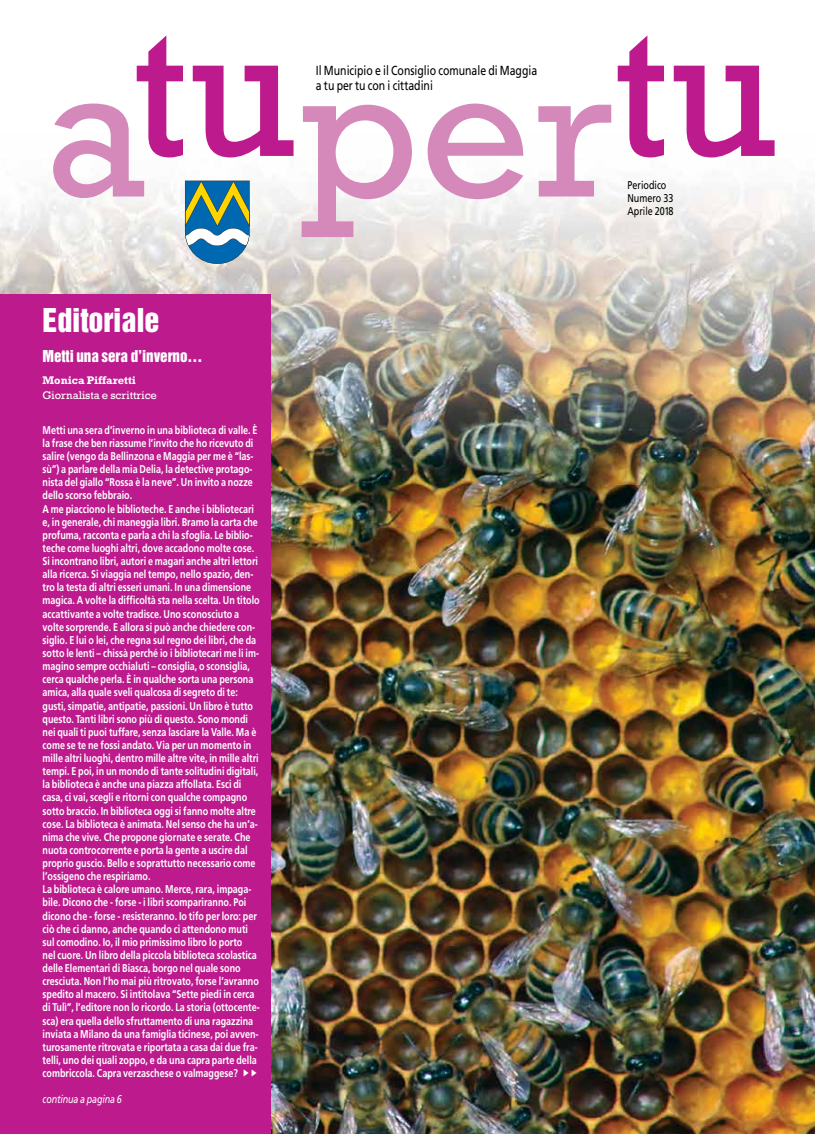
<style>
.page{position:relative;width:815px;height:1134px;background:#fff}
.page>*{position:absolute;margin:0;border:0;box-sizing:border-box;transform-origin:0 0}
.t1{font:30px "Helvetica Inserat LT Std";letter-spacing:-.005em;color:#fff}
.t2{font:15px "Helvetica Inserat LT Std";letter-spacing:-.005em;color:#fff}
.t3{font:13.12px/15px "Frutiger LT Std";color:#000;scale:.8 1}
.t4{font:700 11.25px/13.1px "Frutiger LT Std";color:#fff;scale:.8 1}
.t5{font:11.25px/13.1px "Frutiger LT Std";color:#000;scale:.8 1}
.t6{font:11.25px "Rockwell Std";color:#fff}
.t7{font:italic 11.25px "Frutiger LT Std";letter-spacing:-.015em;color:#fff;scale:.8 1}
.t8{font:700 11.25px "Rockwell Std";color:#fff}
</style>
<div class="page">
<img style="left:0;top:146px;width:815px;height:988px">
<div style="left:0;top:294px;width:270px;height:840px;background:#bd1a8d"></div>
<svg style="left:302px;top:105px;width:110px;height:132px"></svg>
<svg style="left:428px;top:104px;width:95px;height:95px"></svg>
<svg style="left:538px;top:105px;width:73px;height:91px"></svg>
<svg style="left:618px;top:35px;width:46px;height:122px"></svg>
<svg style="left:674px;top:66px;width:101px;height:91px"></svg>
<svg style="left:53px;top:35px;width:241px;height:229px"></svg>
<p class="t3" style="left:316px;top:63px;width:278px">Il Municipio e il Consiglio comunale di Maggia a tu per tu con i cittadini</p>
<h1 class="t1" style="left:43px;top:302px;width:118px">Editoriale</h1>
<h2 class="t2" style="left:43px;top:347px;width:161px">Metti una sera d’inverno…</h2>
<p class="t8" style="left:43px;top:374px;width:95px">Monica Piffaretti</p>
<p class="t6" style="left:43px;top:389px;width:116px">Giornalista e scrittrice</p>
<p class="t4" style="left:43px;top:423px;width:273px">Metti una sera d’inverno in una biblioteca di valle. È la frase che ben riassume l’invito che ho ricevuto di salire (vengo da Bellinzona e Maggia per me è “las&shy;sù”) a parlare della mia Delia, la detective protago&shy;nista del giallo “Rossa è la neve”. Un invito a nozze dello scorso febbraio.<br>A me piacciono le biblioteche. E anche i bibliotecari e, in generale, chi maneggia libri. Bramo la carta che profuma, racconta e parla a chi la sfoglia. Le biblio&shy;teche come luoghi altri, dove accadono molte cose.<br>Si incontrano libri, autori e magari anche altri lettori alla ricerca. Si viaggia nel tempo, nello spazio, den&shy;tro la testa di altri esseri umani. In una dimensione magica. A volte la difficoltà sta nella scelta. Un titolo accattivante a volte tradisce. Uno sconosciuto a volte sorprende. E allora si può anche chiedere con&shy;siglio. E lui o lei, che regna sul regno dei libri, che da sotto le lenti – chissà perché io i bibliotecari me li im&shy;magino sempre occhialuti – consiglia, o sconsiglia, cerca qualche perla. È in qualche sorta una persona amica, alla quale sveli qualcosa di segreto di te: gusti, simpatie, antipatie, passioni. Un libro è tutto questo. Tanti libri sono più di questo. Sono mondi nei quali ti puoi tuffare, senza lasciare la Valle. Ma è come se te ne fossi andato. Via per un momento in mille altri luoghi, dentro mille altre vite, in mille altri tempi. E poi, in un mondo di tante solitudini digitali, la biblioteca è anche una piazza affollata. Esci di casa, ci vai, scegli e ritorni con qualche compagno sotto braccio. In biblioteca oggi si fanno molte altre cose. La biblioteca è animata. Nel senso che ha un’a&shy;nima che vive. Che propone giornate e serate. Che nuota controcorrente e porta la gente a uscire dal proprio guscio. Bello e soprattutto necessario come l’ossigeno che respiriamo.<br>La biblioteca è calore umano. Merce, rara, impaga&shy;bile. Dicono che - forse - i libri scompariranno. Poi dicono che - forse - resisteranno. Io tifo per loro: per ciò che ci danno, anche quando ci attendono muti sul comodino. Io, il mio primissimo libro lo porto<br>nel cuore. Un libro della piccola biblioteca scolastica delle Elementari di Biasca, borgo nel quale sono cresciuta. Non l’ho mai più ritrovato, forse l’avranno spedito al macero. Si intitolava “Sette piedi in cerca di Tulì”, l’editore non lo ricordo. La storia (ottocente&shy;sca) era quella dello sfruttamento di una ragazzina inviata a Milano da una famiglia ticinese, poi avven&shy;turosamente ritrovata e riportata a casa dai due fra&shy;telli, uno dei quali zoppo, e da una capra parte della combriccola. Capra verzaschese o valmaggese?</p>
<p class="t7" style="left:43px;top:1093px;width:101px">continua a pagina 6</p>
<p class="t5" style="left:627px;top:179px;width:59px">Periodico<br>Numero 33<br>Aprile 2018</p>
</div>
